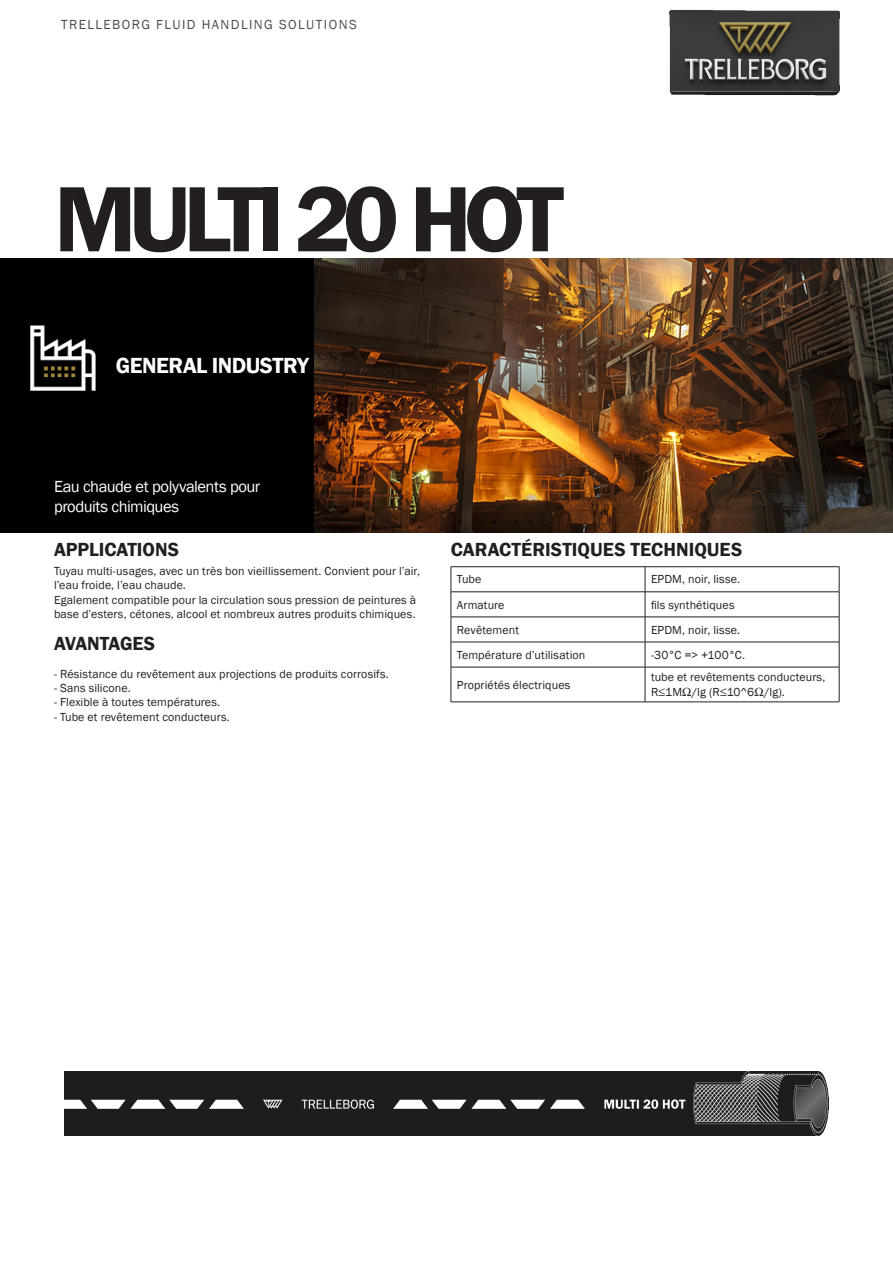
<style>
.page{position:relative;width:893px;height:1263px;background:#fff}
.page>*{position:absolute;margin:0;border:0;box-sizing:border-box;transform-origin:0 0}
._002_PRODUCT_NAME_1{font:600 96px "Franklin Gothic";letter-spacing:-.085em;color:#231f20}
._004_MARKET_SEGMENT{font:600 22.5px "Franklin Gothic";letter-spacing:-.025em;color:#fff}
.Title_Bold{font:600 19.5px "Franklin Gothic";color:#231f20}
._005_APPLICATION{font:16.5px/19.8px "Franklin Gothic";letter-spacing:-.03em;color:#fff}
.t1{font:13.5px "Franklin Gothic";letter-spacing:.105em;color:#231f20}
.Text_8_PT{font:12px/14.4px "Franklin Gothic";letter-spacing:.01em;color:#231f20}
.TableBody{font:12px/14.4px "Franklin Gothic";letter-spacing:.01em;color:#231f20}
._006_TITRE{font:12px "Franklin Gothic";letter-spacing:.01em;color:#231f20}
</style>
<div class="page">
<div style="left:0;top:258px;width:315px;height:275px;background:#000"></div>
<img style="left:668px;top:9px;width:172px;height:87px">
<hr style="left:451px;top:566px;width:194px;height:1px;background:#231f20">
<hr style="left:645px;top:566px;width:194px;height:1px;background:#231f20">
<hr style="left:451px;top:591px;width:194px;height:1px;background:#231f20">
<hr style="left:645px;top:591px;width:194px;height:1px;background:#231f20">
<hr style="left:451px;top:617px;width:194px;height:1px;background:#231f20">
<hr style="left:645px;top:617px;width:194px;height:1px;background:#231f20">
<hr style="left:451px;top:642px;width:194px;height:1px;background:#231f20">
<svg style="left:451px;top:567px;width:1px;height:100px"></svg>
<hr style="left:645px;top:642px;width:194px;height:1px;background:#231f20">
<svg style="left:645px;top:567px;width:1px;height:100px"></svg>
<svg style="left:839px;top:567px;width:1px;height:100px"></svg>
<hr style="left:451px;top:667px;width:194px;height:1px;background:#231f20">
<hr style="left:451px;top:667px;width:1px;height:35px;background:#231f20">
<hr style="left:645px;top:667px;width:194px;height:1px;background:#231f20">
<hr style="left:645px;top:667px;width:1px;height:35px;background:#231f20">
<hr style="left:839px;top:667px;width:1px;height:35px;background:#231f20">
<hr style="left:451px;top:702px;width:194px;height:1px;background:#231f20">
<hr style="left:645px;top:702px;width:194px;height:1px;background:#231f20">
<img style="left:64px;top:1072px;width:764px;height:64px">
<img style="left:315px;top:258px;width:578px;height:275px">
<p class="t1" style="left:61px;top:16px;width:297px">TRELLEBORG FLUID HANDLING SOLUTIONS</p>
<p class="_002_PRODUCT_NAME_1" style="left:54px;top:160px;width:511px">MULTI 20 HOT</p>
<p class="_004_MARKET_SEGMENT" style="left:116px;top:351px;width:194px">GENERAL INDUSTRY</p>
<p class="_005_APPLICATION" style="left:54px;top:477px;width:208px">Eau chaude et polyvalents pour produits chimiques</p>
<p class="Title_Bold" style="left:54px;top:538px;width:127px">APPLICATIONS</p>
<p class="Text_8_PT" style="left:54px;top:564px;width:367px">Tuyau multi-usages, avec un très bon vieillissement. Convient pour l’air, l’eau froide, l’eau chaude.<br>Egalement compatible pour la circulation sous pression de peintures à base d’esters, cétones, alcool et nombreux autres produits chimiques.</p>
<p class="Title_Bold" style="left:54px;top:632px;width:103px">AVANTAGES</p>
<p class="_006_TITRE" style="left:54px;top:666px;width:336px">- Résistance du revêtement aux projections de produits corrosifs.</p>
<p class="_006_TITRE" style="left:54px;top:680px;width:78px">- Sans silicone.</p>
<p class="_006_TITRE" style="left:54px;top:695px;width:168px">- Flexible à toutes températures.</p>
<p class="_006_TITRE" style="left:54px;top:709px;width:177px">- Tube et revêtement conducteurs.</p>
<p class="Title_Bold" style="left:451px;top:538px;width:293px">CARACTÉRISTIQUES TECHNIQUES</p>
<p class="TableBody" style="left:457px;top:572px;width:26px">Tube</p>
<p class="TableBody" style="left:651px;top:572px;width:91px">EPDM, noir, lisse.</p>
<p class="TableBody" style="left:457px;top:598px;width:49px">Armature</p>
<p class="TableBody" style="left:651px;top:598px;width:85px">fils synthétiques</p>
<p class="TableBody" style="left:457px;top:623px;width:64px">Revêtement</p>
<p class="TableBody" style="left:651px;top:623px;width:91px">EPDM, noir, lisse.</p>
<p class="TableBody" style="left:457px;top:648px;width:130px">Température d’utilisation</p>
<p class="TableBody" style="left:651px;top:648px;width:96px">-30°C =&gt; +100°C.</p>
<p class="TableBody" style="left:457px;top:678px;width:115px">Propriétés électriques</p>
<p class="TableBody" style="left:651px;top:670px;width:176px">tube et revêtements conducteurs,<br>R≤1MΩ/lg (R≤10^6Ω/lg).</p>
</div>
